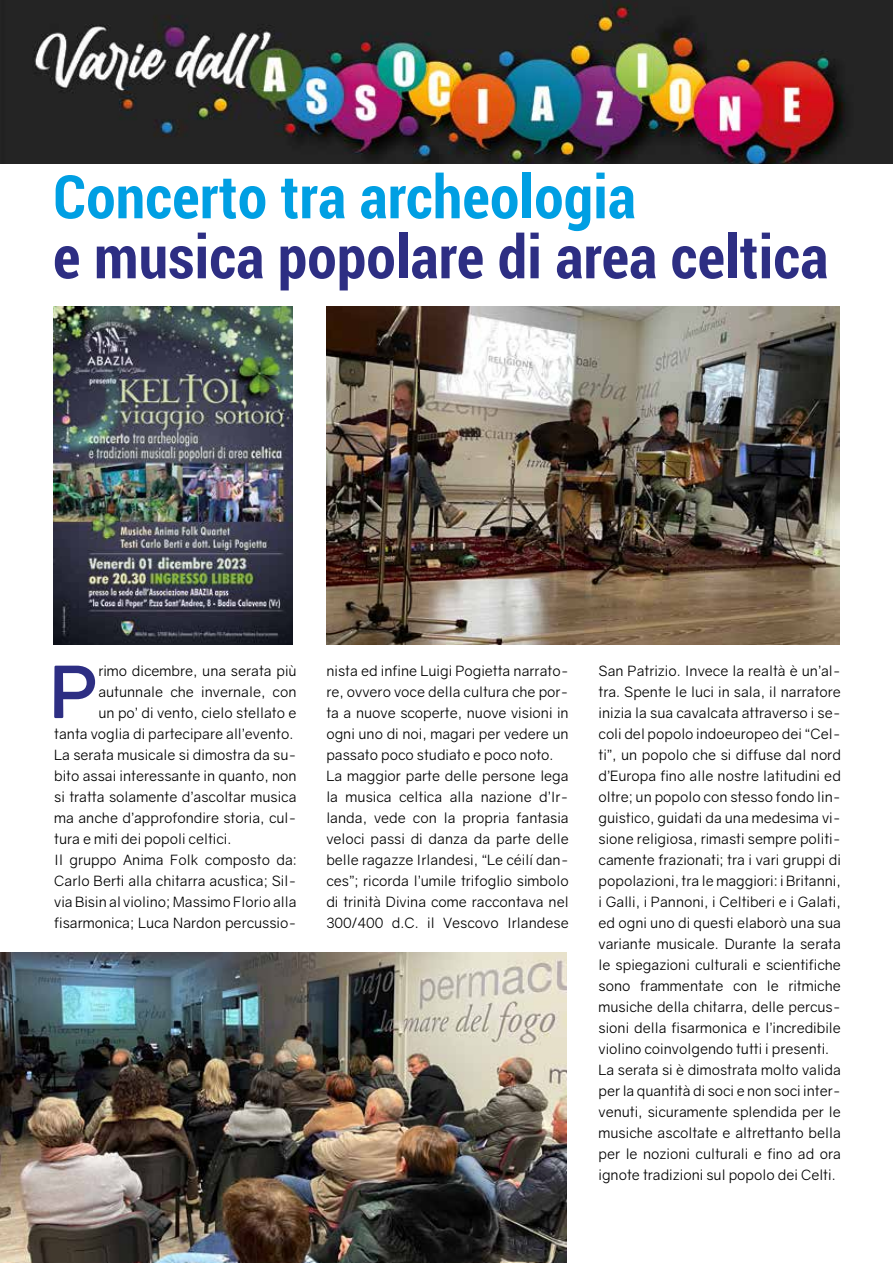
<style>
.page{position:relative;width:893px;height:1263px;background:#fff}
.page>*{position:absolute;margin:0;border:0;box-sizing:border-box;transform-origin:0 0}
.t1{font:700 71.7px "Gravity";color:#2d2e83}
.t2{font:700 condensed 60px "Roboto";letter-spacing:.005em;color:#2d2e83}
.t3{font:700 condensed 60px "Roboto";letter-spacing:.005em;color:#009fe3}
.t4{font:14.25px/21px "Gravity";color:#000}
</style>
<div class="page">
<img style="left:0;top:0;width:893px;height:164px">
<img style="left:53px;top:306px;width:240px;height:338px">
<img style="left:327px;top:306px;width:513px;height:338px">
<img style="left:0;top:952px;width:566px;height:311px">
<h2 class="t3" style="left:53px;top:155px;width:584px">Concerto tra archeologia</h2>
<h2 class="t2" style="left:53px;top:215px;width:776px">e musica popolare di area celtica</h2>
<h1 class="t1" style="left:49px;top:647px;width:51px">P</h1>
<p class="t4" style="left:98px;top:660px;width:200px">rimo dicembre, una serata più</p>
<p class="t4" style="left:98px;top:681px;width:200px">autunnale che invernale, con</p>
<p class="t4" style="left:98px;top:702px;width:200px">un po’ di vento, cielo stellato e</p>
<p class="t4" style="left:54px;top:723px;width:241px">tanta voglia di partecipare all’evento.</p>
<p class="t4" style="left:54px;top:744px;width:244px">La serata musicale si dimostra da su-</p>
<p class="t4" style="left:54px;top:765px;width:244px">bito assai interessante in quanto, non</p>
<p class="t4" style="left:54px;top:786px;width:244px">si tratta solamente d’ascoltar musica</p>
<p class="t4" style="left:54px;top:807px;width:244px">ma anche d’approfondire storia, cul-</p>
<p class="t4" style="left:54px;top:828px;width:179px">tura e miti dei popoli celtici.</p>
<p class="t4" style="left:54px;top:849px;width:244px">Il gruppo Anima Folk composto da:</p>
<p class="t4" style="left:54px;top:870px;width:244px">Carlo Berti alla chitarra acustica; Sil-</p>
<p class="t4" style="left:54px;top:891px;width:244px">via Bisin al violino; Massimo Florio alla</p>
<p class="t4" style="left:54px;top:912px;width:244px">fisarmonica; Luca Nardon percussio-</p>
<p class="t4" style="left:326px;top:660px;width:244px">nista ed infine Luigi Pogietta narrato&shy;re, ovvero voce della cultura che por&shy;ta a nuove scoperte, nuove visioni in ogni uno di noi, magari per vedere un passato poco studiato e poco noto.<br>La maggior parte delle persone lega la musica celtica alla nazione d’Ir&shy;landa, vede con la propria fantasia veloci passi di danza da parte delle belle ragazze Irlandesi, “Le céilí dan&shy;ces”; ricorda l’umile trifoglio simbolo di trinità Divina come raccontava nel 300/400 d.C. il Vescovo Irlandese</p>
<p class="t4" style="left:598px;top:661px;width:244px">San Patrizio. Invece la realtà è un’al&shy;tra. Spente le luci in sala, il narratore inizia la sua cavalcata attraverso i se&shy;coli del popolo indoeuropeo dei “Cel&shy;ti”, un popolo che si diffuse dal nord d’Europa fino alle nostre latitudini ed oltre; un popolo con stesso fondo lin&shy;guistico, guidati da una medesima vi&shy;sione religiosa, rimasti sempre politi&shy;camente frazionati; tra i vari gruppi di popolazioni, tra le maggiori: i Britanni, i Galli, i Pannoni, i Celtiberi e i Galati, ed ogni uno di questi elaborò una sua variante musicale. Durante la serata le spiegazioni culturali e scientifiche sono frammentate con le ritmiche musiche della chitarra, delle percus&shy;sioni della fisarmonica e l’incredibile violino coinvolgendo tutti i presenti.<br>La serata si è dimostrata molto valida per la quantità di soci e non soci inter&shy;venuti, sicuramente splendida per le musiche ascoltate e altrettanto bella per le nozioni culturali e fino ad ora ignote tradizioni sul popolo dei Celti.</p>
</div>
